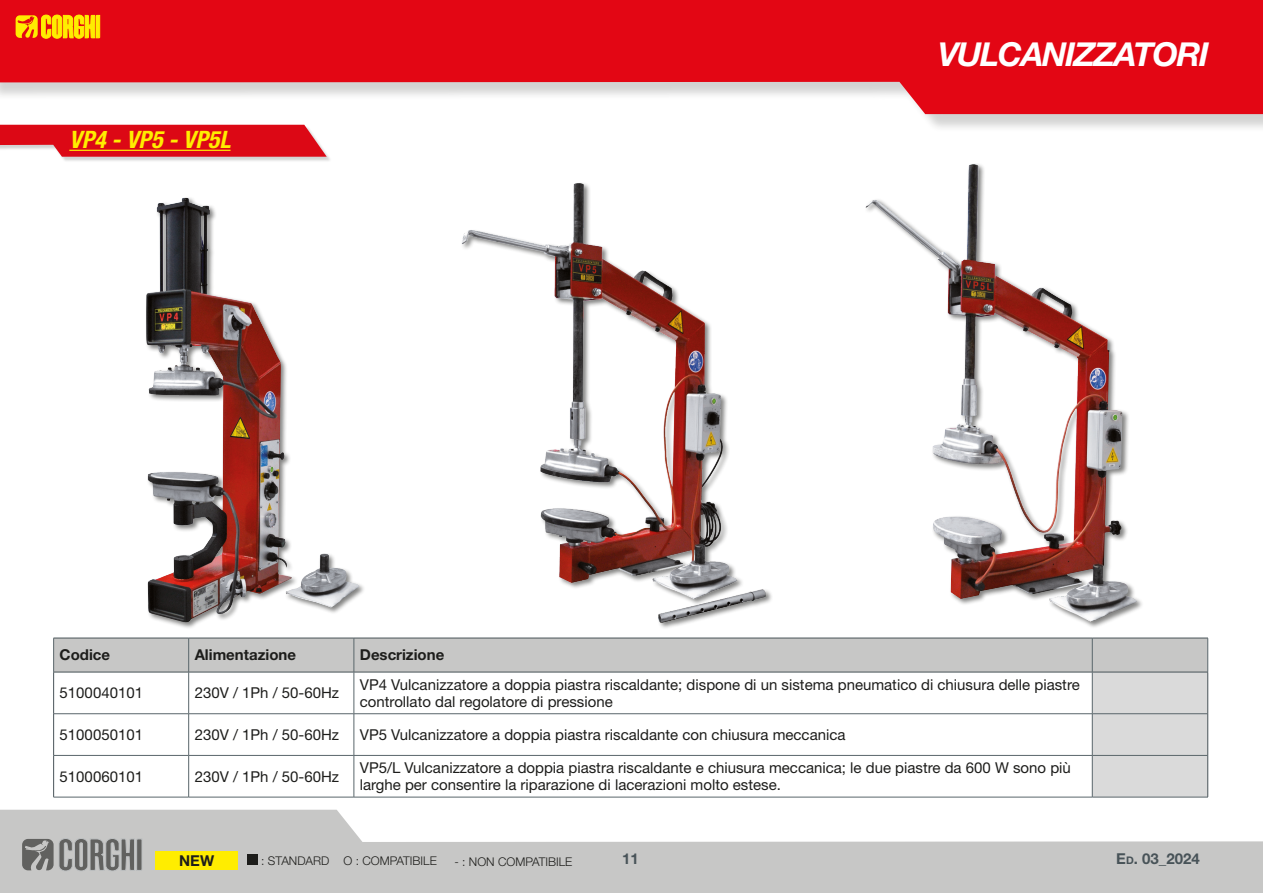
<style>
.page{position:relative;width:1263px;height:893px;background:#fff}
.page>*{position:absolute;margin:0;border:0;box-sizing:border-box;transform-origin:0 0}
.t1{font:italic 700 33px "Helvetica Neue LT Std";letter-spacing:-.04em;color:#fff}
.t2{font:italic 700 condensed 24px "Helvetica Neue LT Std";color:#ffed00}
.t3{font:15px/16.5px "Helvetica Neue LT Std";color:#1d1d1b}
.t4{font:700 15px "Helvetica Neue LT Std";color:#1d1d1b}
.t5{font:700 15px "Helvetica Neue LT Std";color:#485358}
.t6{font:300 12px "Helvetica Neue LT Std";color:#1d1d1b}
.s1{font-size:10.5px}
</style>
<div class="page">
<div style="left:0;top:0;width:1263px;height:133px;background:#1d1d1b;opacity:.2"></div>
<svg style="left:0;top:0;width:1263px;height:114px;background:#e53540"></svg>
<svg style="left:0;top:810px;width:1263px;height:83px;fill:#c7c7c6"></svg>
<svg style="left:16px;top:15px;width:84px;height:23px;background:#f8b604"></svg>
<svg style="left:22px;top:838px;width:120px;height:33px;background:#8d8d8c"></svg>
<div style="left:155px;top:851px;width:83px;height:19px;background:#ffed00"></div>
<div style="left:247px;top:855px;width:11px;height:10px;background:#1d1d1b"></div>
<svg style="left:54px;top:639px;width:1153px;height:158px"></svg>
<hr style="left:53px;top:638px;width:136px;height:1px;background:#485358">
<hr style="left:189px;top:638px;width:165px;height:1px;background:#485358">
<hr style="left:354px;top:638px;width:738px;height:1px;background:#485358">
<hr style="left:1092px;top:638px;width:116px;height:1px;background:#485358">
<hr style="left:53px;top:672px;width:136px;height:1px;background:#485358">
<hr style="left:189px;top:672px;width:165px;height:1px;background:#485358">
<hr style="left:354px;top:672px;width:738px;height:1px;background:#485358">
<hr style="left:1092px;top:672px;width:116px;height:1px;background:#485358">
<hr style="left:53px;top:638px;width:1px;height:34px;background:#5a666b">
<hr style="left:1207px;top:638px;width:1px;height:34px;background:#5a666b">
<hr style="left:188px;top:638px;width:1px;height:34px;background:#5a666b">
<hr style="left:354px;top:638px;width:1px;height:34px;background:#5a666b">
<hr style="left:1092px;top:638px;width:1px;height:34px;background:#5a666b">
<hr style="left:188px;top:672px;width:1px;height:41px;background:#5a666b">
<hr style="left:354px;top:672px;width:1px;height:41px;background:#5a666b">
<hr style="left:1092px;top:672px;width:1px;height:41px;background:#5a666b">
<hr style="left:54px;top:713px;width:135px;height:1px;background:#5a666b">
<hr style="left:189px;top:713px;width:165px;height:1px;background:#5a666b">
<hr style="left:188px;top:714px;width:1px;height:41px;background:#5a666b">
<hr style="left:354px;top:713px;width:738px;height:1px;background:#5a666b">
<hr style="left:354px;top:714px;width:1px;height:41px;background:#5a666b">
<hr style="left:1092px;top:713px;width:115px;height:1px;background:#5a666b">
<hr style="left:1092px;top:714px;width:1px;height:41px;background:#5a666b">
<hr style="left:54px;top:755px;width:135px;height:1px;background:#5a666b">
<hr style="left:189px;top:755px;width:165px;height:1px;background:#5a666b">
<hr style="left:188px;top:756px;width:1px;height:41px;background:#5a666b">
<hr style="left:354px;top:755px;width:738px;height:1px;background:#5a666b">
<hr style="left:354px;top:756px;width:1px;height:41px;background:#5a666b">
<hr style="left:1092px;top:755px;width:115px;height:1px;background:#5a666b">
<hr style="left:1092px;top:756px;width:1px;height:41px;background:#5a666b">
<hr style="left:53px;top:797px;width:136px;height:1px;background:#5a666b">
<hr style="left:189px;top:797px;width:165px;height:1px;background:#5a666b">
<hr style="left:354px;top:797px;width:738px;height:1px;background:#5a666b">
<hr style="left:1092px;top:797px;width:116px;height:1px;background:#5a666b">
<hr style="left:53px;top:672px;width:1px;height:42px;background:#485358">
<hr style="left:1207px;top:672px;width:1px;height:42px;background:#485358">
<hr style="left:53px;top:714px;width:1px;height:41px;background:#485358">
<hr style="left:1207px;top:714px;width:1px;height:41px;background:#485358">
<hr style="left:53px;top:755px;width:1px;height:42px;background:#485358">
<hr style="left:1207px;top:755px;width:1px;height:42px;background:#485358">
<div style="left:145px;top:196px;width:221px;height:433px;background:#1d1d1b;opacity:.55"></div>
<img style="left:146px;top:198px;width:96px;height:426px">
<img style="left:461px;top:183px;width:311px;height:444px">
<div style="left:864px;top:163px;width:280px;height:466px;background:#1d1d1b;opacity:.55"></div>
<img style="left:864px;top:164px;width:212px;height:390px">
<div style="left:0;top:126px;width:332px;height:36px;background:#1d1d1b;opacity:.2"></div>
<svg style="left:0;top:125px;width:327px;height:32px;background:#de232d"></svg>
<hr style="left:69px;top:150px;width:162px;height:1px;background:#ffed00">
<h2 class="t2" style="left:69px;top:125px;width:163px">VP4 - VP5 - VP5L</h2>
<h1 class="t1" style="left:938px;top:34px;width:273px">VULCANIZZATORI</h1>
<p class="t4" style="left:60px;top:646px;width:52px">Codice</p>
<p class="t4" style="left:195px;top:646px;width:103px">Alimentazione</p>
<p class="t4" style="left:360px;top:646px;width:86px">Descrizione</p>
<p class="t3" style="left:60px;top:684px;width:85px">5100040101</p>
<p class="t3" style="left:195px;top:684px;width:146px">230V / 1Ph / 50-60Hz</p>
<p class="t3" style="left:360px;top:676px;width:721px">VP4 Vulcanizzatore a doppia piastra riscaldante; dispone di un sistema pneumatico di chiusura delle piastre controllato dal regolatore di pressione</p>
<p class="t3" style="left:60px;top:726px;width:85px">5100050101</p>
<p class="t3" style="left:195px;top:726px;width:146px">230V / 1Ph / 50-60Hz</p>
<p class="t3" style="left:360px;top:726px;width:487px">VP5 Vulcanizzatore a doppia piastra riscaldante con chiusura meccanica</p>
<p class="t3" style="left:60px;top:768px;width:85px">5100060101</p>
<p class="t3" style="left:195px;top:768px;width:146px">230V / 1Ph / 50-60Hz</p>
<p class="t3" style="left:360px;top:760px;width:712px">VP5/L Vulcanizzatore a doppia piastra riscaldante e chiusura meccanica; le due piastre da 600 W sono più larghe per consentire la riparazione di lacerazioni molto estese.</p>
<p class="t4" style="left:179px;top:851px;width:36px">NEW</p>
<p class="t6" style="left:261px;top:854px;width:177px">: STANDARD O : COMPATIBILE</p>
<p class="t6" style="left:454px;top:854px;width:119px">- : NON COMPATIBILE</p>
<p class="t5" style="left:622px;top:849px;width:18px">11</p>
<p class="t5" style="left:1116px;top:849px;width:85px">E<span class="s1">d</span>. 03_2024</p>
</div>
